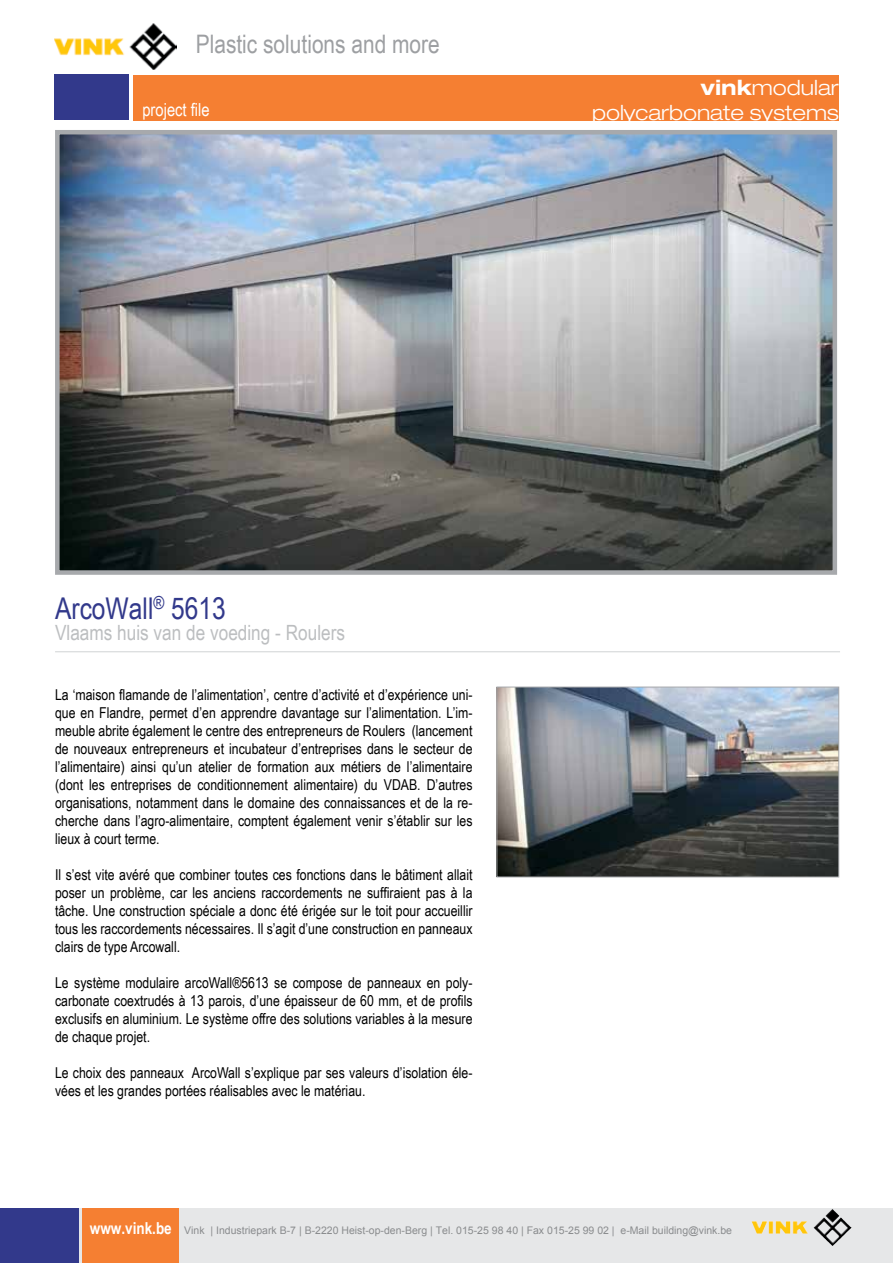
<style>
.page{position:relative;width:893px;height:1263px;background:#fff}
.page>*{position:absolute;margin:0;border:0;box-sizing:border-box;transform-origin:0 0}
.t1{font:30px "Arial Narrow";color:#32398b}
.t2{font:25.5px "Arial Narrow";color:#9d9fa2}
.t3{font:300 expanded 21px "Helvetica Neue LT";color:#fff}
.t4{font:21px "Arial Narrow";color:#bcbec0}
.t5{font:18px "Arial Narrow";color:#fff}
.t6{font:15px/18px "Arial Narrow";color:#000;text-align:justify}
.t7{font:10.5px "Arial";color:#8a8c8e}
.s1{font-weight:700}
.s2{font-family:"Arial Narrow";font-weight:700;font-size:16.5px;color:#fff}
</style>
<div class="page">
<img style="left:54px;top:24px;width:123px;height:45px">
<div style="left:54px;top:75px;width:75px;height:45px;background:#32398b"></div>
<div style="left:0;top:1208px;width:893px;height:54px;background:#e6e7e8"></div>
<div style="left:0;top:1208px;width:79px;height:54px;background:#32398b"></div>
<div style="left:82px;top:1208px;width:96px;height:54px;background:#f57f32"></div>
<img style="left:813px;top:1209px;width:38px;height:37px">
<img style="left:60px;top:135px;width:772px;height:435px">
<div style="left:55px;top:130px;width:782px;height:445px;border:4px solid #a7a9ac"></div>
<hr style="left:55px;top:651px;width:785px;height:1px;background:#d1d3d4">
<div style="left:133px;top:75px;width:706px;height:45px;background:#f57f32"></div>
<img style="left:499px;top:689px;width:338px;height:186px">
<div style="left:497px;top:687px;width:342px;height:190px;border:1px solid #a7a9ac"></div>
<h2 class="t2" style="left:196px;top:25px;width:246px">Plastic solutions and more</h2>
<h3 class="t3" style="left:701px;top:74px;width:139px"><span class="s1">vink</span>modular</h3>
<p class="t5" style="left:142px;top:96px;width:69px">project file</p>
<h3 class="t3" style="left:592px;top:100px;width:248px">polycarbonate systems</h3>
<h1 class="t1" style="left:55px;top:587px;width:172px">ArcoWall<sup>®</sup> 5613</h1>
<h3 class="t4" style="left:55px;top:617px;width:292px">Vlaams huis van de voeding - Roulers</h3>
<p class="t6" style="left:55px;top:685px;width:419px">La ‘maison flamande de l’alimentation’, centre d’activité et d’expérience uni&shy;que en Flandre, permet d’en apprendre davantage sur l’alimentation. L’im&shy;meuble abrite également le centre des entrepreneurs de Roulers (lancement de nouveaux entrepreneurs et incubateur d’entreprises dans le secteur de l’alimentaire) ainsi qu’un atelier de formation aux métiers de l’alimentaire (dont les entreprises de conditionnement alimentaire) du VDAB. D’autres organisations, notamment dans le domaine des connaissances et de la re&shy;cherche dans l’agro-alimentaire, comptent également venir s’établir sur les lieux à court terme.</p>
<p class="t6" style="left:55px;top:865px;width:419px">Il s’est vite avéré que combiner toutes ces fonctions dans le bâtiment allait poser un problème, car les anciens raccordements ne suffiraient pas à la tâche. Une construction spéciale a donc été érigée sur le toit pour accueillir tous les raccordements nécessaires. Il s’agit d’une construction en panneaux clairs de type Arcowall.</p>
<p class="t6" style="left:55px;top:973px;width:419px">Le système modulaire arcoWall®5613 se compose de panneaux en poly&shy;carbonate coextrudés à 13 parois, d’une épaisseur de 60 mm, et de profils exclusifs en aluminium. Le système offre des solutions variables à la mesure de chaque projet.</p>
<p class="t6" style="left:55px;top:1063px;width:419px">Le choix des panneaux ArcoWall s’explique par ses valeurs d’isolation éle&shy;vées et les grandes portées réalisables avec le matériau.</p>
<p class="t7" style="left:90px;top:1223px;width:644px"><span class="s2">www.vink.be</span> Vink | Industriepark B-7 | B-2220 Heist-op-den-Berg | Tel. 015-25 98 40 | Fax 015-25 99 02 | e-Mail building@vink.be</p>
</div>
